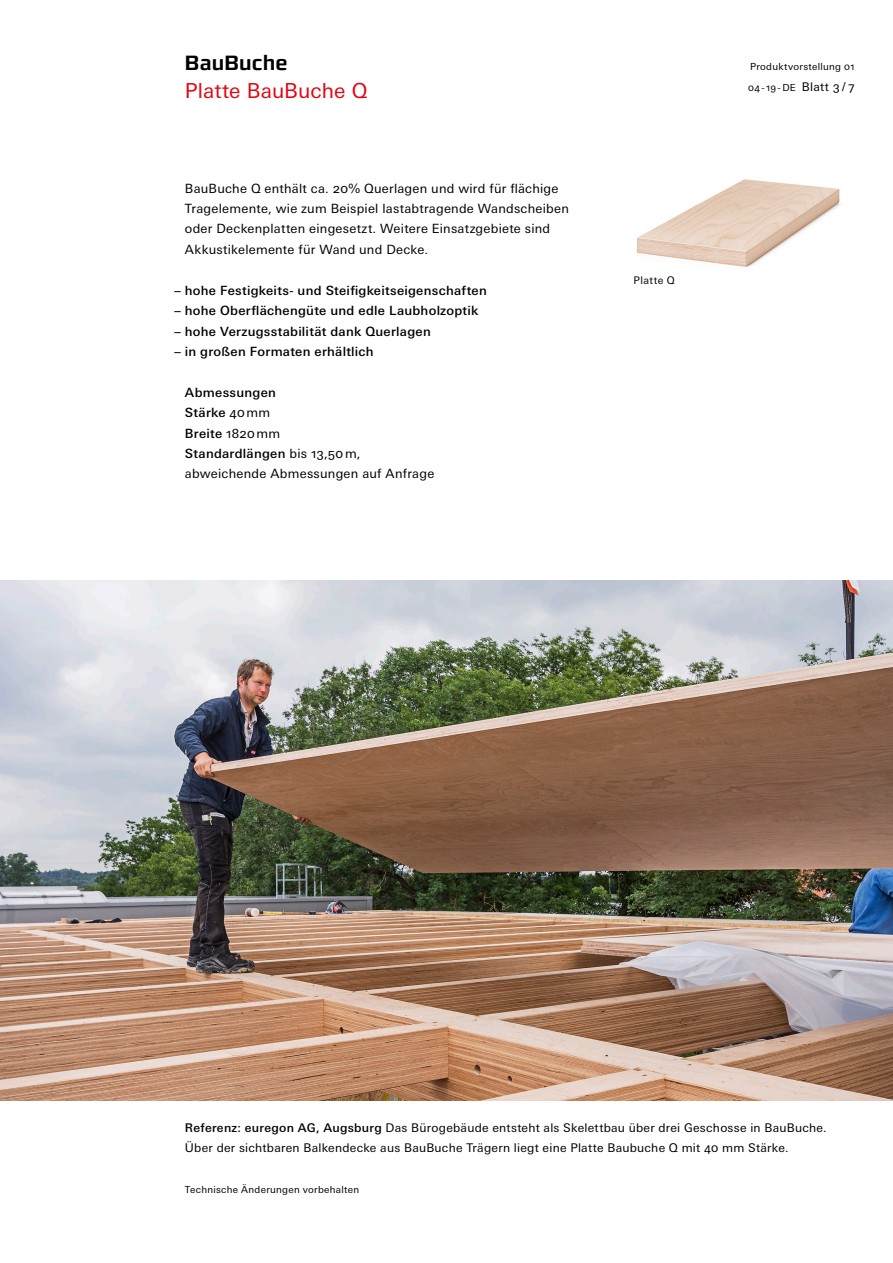
<style>
.page{position:relative;width:893px;height:1263px;background:#fff}
.page>*{position:absolute;margin:0;border:0;box-sizing:border-box;transform-origin:0 0}
.t1{font:20.7px "Univers Next W1 G";color:#e30612}
.t2{font:700 20.7px "Morgan Sans";letter-spacing:.005em;color:#000}
.t3{font:12.75px/20.4px "Univers Next W1 G";letter-spacing:.02em;color:#000}
.t4{font:500 12.75px "Univers Next W1 G";letter-spacing:.02em;color:#000}
.t5{font:12px/20.4px "Univers Next W1 G";letter-spacing:.02em;color:#000}
.t6{font:10.5px "Univers Next W1 G";letter-spacing:.035em;color:#000}
.t7{font:9.75px/20.4px "Univers Next W1 G";letter-spacing:.03em;color:#000}
.s1{font-weight:500}
.s2{font-size:12px}
</style>
<div class="page">
<img style="left:636px;top:179px;width:204px;height:88px">
<img style="left:0;top:580px;width:893px;height:521px">
<h1 class="t2" style="left:185px;top:50px;width:104px">BauBuche</h1>
<h1 class="t1" style="left:185px;top:79px;width:184px">Platte BauBuche Q</h1>
<p class="t3" style="left:185px;top:178px;width:385px">BauBuche Q enthält ca. 20% Querlagen und wird für flächige Tragelemente, wie zum Beispiel lastabtragende Wandscheiben oder Deckenplatten eingesetzt. Weitere Einsatzgebiete sind Akkustikelemente für Wand und Decke.</p>
<p class="t4" style="left:174px;top:283px;width:314px">– hohe Festigkeits- und Steifigkeitseigenschaften</p>
<p class="t4" style="left:174px;top:303px;width:305px">– hohe Oberflächengüte und edle Laubholzoptik</p>
<p class="t4" style="left:174px;top:323px;width:258px">– hohe Verzugsstabilität dank Querlagen</p>
<p class="t4" style="left:174px;top:344px;width:201px">– in großen Formaten erhältlich</p>
<p class="t3" style="left:185px;top:382px;width:251px"><span class="s1">Abmessungen<br>Stärke</span> 40mm<br><span class="s1">Breite</span> 1820mm<br><span class="s1">Standardlängen</span> bis 13,50m, abweichende Abmessungen auf Anfrage</p>
<p class="t6" style="left:634px;top:275px;width:43px">Platte Q</p>
<p class="t7" style="left:748px;top:57px;width:108px">Produktvorstellung 01<br>04-19-DE <span class="s2">Blatt 3 / 7</span></p>
<p class="t5" style="left:185px;top:1117px;width:643px"><span class="s1">Referenz: euregon AG, Augsburg</span> Das Bürogebäude entsteht als Skelettbau über drei Geschosse in BauBuche.<br>Über der sichtbaren Balkendecke aus BauBuche Trägern liegt eine Platte Baubuche Q mit 40 mm Stärke.</p>
<p class="t7" style="left:185px;top:1179px;width:176px">Technische Änderungen vorbehalten</p>
</div>
